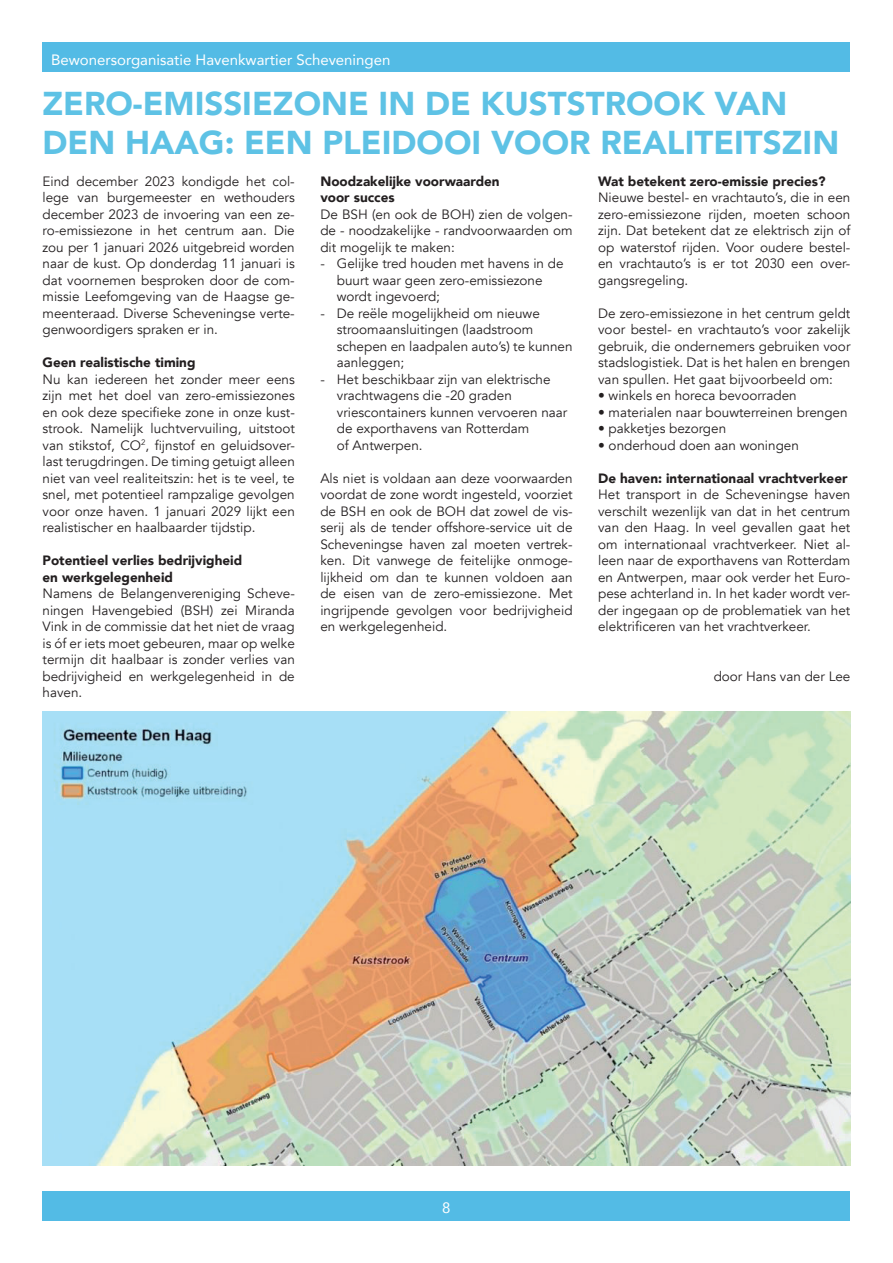
<style>
.page{position:relative;width:893px;height:1263px;background:#fff}
.page>*{position:absolute;margin:0;border:0;box-sizing:border-box;transform-origin:0 0}
.t1{font:900 33px/39px "Avenir";color:#5ec2e5}
.t2{font:15px "Avenir";color:#fff}
.t3{font:13.5px/16.5px "Avenir";color:#231f20;text-align:justify}
.t4{font:900 13.5px/16.5px "Avenir";color:#231f20}
</style>
<div class="page">
<div style="left:43px;top:43px;width:807px;height:29px;background:#53bbe5"></div>
<div style="left:43px;top:1191px;width:807px;height:29px;background:#53bbe5"></div>
<img style="left:43px;top:711px;width:807px;height:454px">
<p class="t2" style="left:51px;top:48px;width:341px">Bewonersorganisatie Havenkwartier Scheveningen</p>
<h1 class="t1" style="left:43px;top:83px;width:798px">ZERO-EMISSIEZONE IN DE KUSTSTROOK VAN<br>DEN HAAG: EEN PLEIDOOI VOOR REALITEITSZIN</h1>
<p class="t3" style="left:43px;top:173px;width:254px">Eind december 2023 kondigde het col&shy;lege van burgemeester en wethouders december 2023 de invoering van een ze&shy;ro-emissiezone in het centrum aan. Die zou per 1 januari 2026 uitgebreid worden naar de kust. Op donderdag 11 januari is dat voornemen besproken door de com&shy;missie Leefomgeving van de Haagse ge&shy;meenteraad. Diverse Scheveningse verte&shy;genwoordigers spraken er in.</p>
<p class="t4" style="left:43px;top:354px;width:155px">Geen realistische timing</p>
<p class="t3" style="left:43px;top:371px;width:254px">Nu kan iedereen het zonder meer eens zijn met het doel van zero-emissiezones en ook deze specifieke zone in onze kust&shy;strook. Namelijk luchtvervuiling, uitstoot van stikstof, CO<sup>2</sup>, fijnstof en geluidsover&shy;last terugdringen. De timing getuigt alleen niet van veel realiteitszin: het is te veel, te snel, met potentieel rampzalige gevolgen voor onze haven. 1 januari 2029 lijkt een realistischer en haalbaarder tijdstip.</p>
<p class="t4" style="left:43px;top:552px;width:201px">Potentieel verlies bedrijvigheid en werkgelegenheid</p>
<p class="t3" style="left:43px;top:586px;width:254px">Namens de Belangenvereniging Scheve&shy;ningen Havengebied (BSH) zei Miranda Vink in de commissie dat het niet de vraag is óf er iets moet gebeuren, maar op welke termijn dit haalbaar is zonder verlies van bedrijvigheid en werkgelegenheid in de haven.</p>
<p class="t4" style="left:320px;top:172px;width:181px">Noodzakelijke voorwaarden voor succes</p>
<p class="t3" style="left:320px;top:206px;width:254px">De BSH (en ook de BOH) zien de volgen&shy;de - noodzakelijke - randvoorwaarden om dit mogelijk te maken:</p>
<p class="t3" style="left:337px;top:255px;width:228px;text-align:left;text-indent:-16px">- Gelijke tred houden met havens in de buurt waar geen zero-emissiezone wordt ingevoerd;</p>
<p class="t3" style="left:337px;top:305px;width:237px;text-align:left;text-indent:-16px">- De reële mogelijkheid om nieuwe stroomaansluitingen (laadstroom schepen en laadpalen auto’s) te kunnen aanleggen;</p>
<p class="t3" style="left:337px;top:371px;width:232px;text-align:left;text-indent:-16px">- Het beschikbaar zijn van elektrische vrachtwagens die -20 graden vriescontainers kunnen vervoeren naar de exporthavens van Rotterdam<br>of Antwerpen.</p>
<p class="t3" style="left:320px;top:470px;width:254px">Als niet is voldaan aan deze voorwaarden voordat de zone wordt ingesteld, voorziet de BSH en ook de BOH dat zowel de vis&shy;serij als de tender offshore-service uit de Scheveningse haven zal moeten vertrek&shy;ken. Dit vanwege de feitelijke onmoge&shy;lijkheid om dan te kunnen voldoen aan de eisen van de zero-emissiezone. Met ingrijpende gevolgen voor bedrijvigheid en werkgelegenheid.</p>
<p class="t4" style="left:598px;top:172px;width:229px">Wat betekent zero-emissie precies?</p>
<p class="t3" style="left:598px;top:189px;width:254px">Nieuwe bestel- en vrachtauto’s, die in een zero-emissiezone rijden, moeten schoon zijn. Dat betekent dat ze elektrisch zijn of op waterstof rijden. Voor oudere bestel&shy;en vrachtauto’s is er tot 2030 een over&shy;gangsregeling.</p>
<p class="t3" style="left:598px;top:305px;width:254px">De zero-emissiezone in het centrum geldt voor bestel- en vrachtauto’s voor zakelijk gebruik, die ondernemers gebruiken voor stadslogistiek. Dat is het halen en brengen van spullen. Het gaat bijvoorbeeld om:</p>
<p class="t3" style="left:598px;top:387px;width:200px">• winkels en horeca bevoorraden</p>
<p class="t3" style="left:598px;top:404px;width:251px">• materialen naar bouwterreinen brengen</p>
<p class="t3" style="left:598px;top:420px;width:130px">• pakketjes bezorgen</p>
<p class="t3" style="left:598px;top:437px;width:202px">• onderhoud doen aan woningen</p>
<p class="t4" style="left:598px;top:469px;width:251px">De haven: internationaal vrachtverkeer</p>
<p class="t3" style="left:598px;top:486px;width:254px">Het transport in de Scheveningse haven verschilt wezenlijk van dat in het centrum van den Haag. In veel gevallen gaat het om internationaal vrachtverkeer. Niet al&shy;leen naar de exporthavens van Rotterdam en Antwerpen, maar ook verder het Euro&shy;pese achterland in. In het kader wordt ver&shy;der ingegaan op de problematiek van het elektrificeren van het vrachtverkeer.</p>
<p class="t3" style="left:714px;top:668px;width:138px">door Hans van der Lee</p>
<p class="t2" style="left:442px;top:1196px;width:10px">8</p>
</div>
